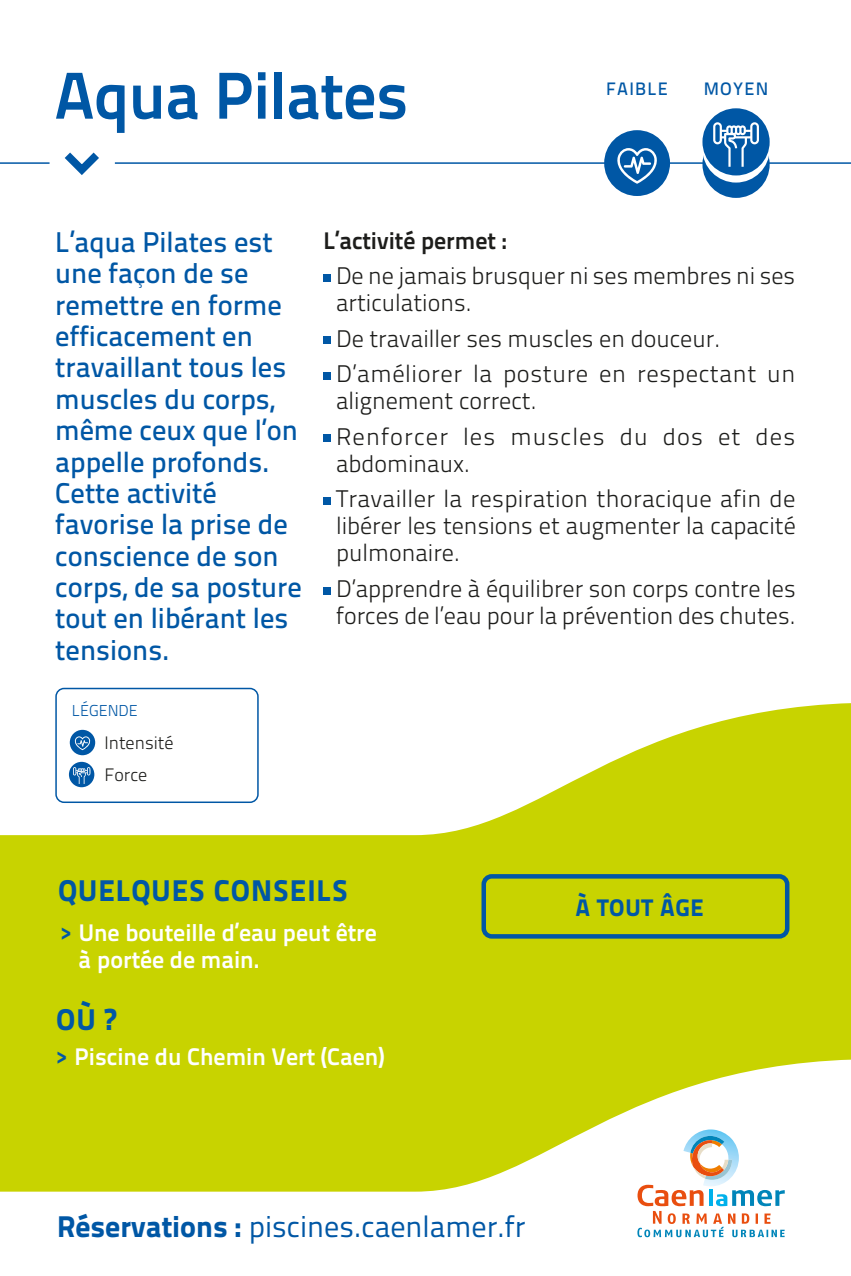
<style>
.page{position:relative;width:851px;height:1276px;background:#fff}
.page>*{position:absolute;margin:0;border:0;box-sizing:border-box;transform-origin:0 0}
.t1{font:66.3px "Titillium Text 14 L 800 wt";letter-spacing:-.01em;color:#0057a5}
.t2{font:30px "Titillium Text 14 L 400 wt";color:#0057a5}
.t3{font:30px "Titillium Text 14 L 999 wt";letter-spacing:.03em;color:#0057a5}
.t4{font:28.5px/31.5px "Titillium Text 14 L 600 wt";color:#0057a5}
.t5{font:24px/27px "Titillium Text 14 L 250 wt";color:#1d1d1b}
.t6{font:24px/35.4px "Titillium Text 14 L 250 wt";letter-spacing:.025em;color:#1d1d1b}
.t7{font:24px/27px "Titillium Text 14 L 800 wt";color:#fff}
.t8{font:24px/35.4px "Titillium Text 14 L 250 wt";letter-spacing:.045em;color:#1d1d1b}
.t9{font:24px "Titillium Text 14 L 800 wt";color:#1d1d1b}
.t10{font:24px "Titillium Text 14 L 999 wt";letter-spacing:.03em;color:#0057a5}
.t11{font:18px "Titillium Text 14 L 250 wt";color:#1d1d1b}
.t12{font:18px "Titillium Text 14 L 600 wt";letter-spacing:.07em;color:#0057a5}
.t13{font:15.9px "Titillium Text 14 L 250 wt";color:#0057a5}
.s1{color:#0057a5}
.s2{font-family:"Titillium Text 14 L 999 wt"}
</style>
<div class="page">
<svg style="left:0;top:703px;width:850px;height:355px;fill:#c8d300"></svg>
<div style="left:481px;top:874px;width:308px;height:64px;border:4px solid #0057a5;border-radius:8px"></div>
<div style="left:323px;top:274px;width:7px;height:7px;background:#0057a5"></div>
<div style="left:323px;top:337px;width:7px;height:7px;background:#0057a5"></div>
<div style="left:323px;top:372px;width:7px;height:7px;background:#0057a5"></div>
<div style="left:323px;top:435px;width:7px;height:7px;background:#0057a5"></div>
<div style="left:323px;top:497px;width:7px;height:7px;background:#0057a5"></div>
<div style="left:323px;top:587px;width:7px;height:7px;background:#0057a5"></div>
<hr style="left:115px;top:162px;width:735px;height:2px;background:#0057a5">
<hr style="left:0;top:162px;width:50px;height:2px;background:#0057a5">
<div style="left:70px;top:730px;width:25px;height:25px;background:#0057a5;border-radius:50%"></div>
<svg style="left:75px;top:736px;width:15px;height:14px"></svg>
<div style="left:69px;top:762px;width:25px;height:25px;background:#0057a5;border-radius:50%"></div>
<svg style="left:73px;top:767px;width:17px;height:17px"></svg>
<div style="left:55px;top:688px;width:204px;height:115px;border:2px solid #0057a5;border-radius:8px"></div>
<svg style="left:64px;top:152px;width:35px;height:23px"></svg>
<svg style="left:0;top:1058px;width:850px;height:134px;fill:#c8d300"></svg>
<div style="left:627px;top:1127px;width:168px;height:115px;background:#fff"></div>
<svg style="left:637px;top:1129px;width:147px;height:108px"></svg>
<div style="left:604px;top:130px;width:66px;height:66px;background:#0057a5;border-radius:50%"></div>
<svg style="left:617px;top:148px;width:40px;height:36px"></svg>
<div style="left:702px;top:131px;width:67px;height:67px;background:#0057a5;border-radius:50%"></div>
<svg style="left:702px;top:115px;width:67px;height:68px"></svg>
<div style="left:702px;top:108px;width:67px;height:67px;background:#0057a5;border-radius:50%"></div>
<svg style="left:713px;top:122px;width:45px;height:45px"></svg>
<h1 class="t1" style="left:54px;top:55px;width:356px">Aqua Pilates</h1>
<p class="t12" style="left:606px;top:78px;width:63px">FAIBLE</p>
<p class="t12" style="left:703px;top:78px;width:66px">MOYEN</p>
<p class="t4" style="left:55px;top:226px;width:248px">L’aqua Pilates est une façon de se remettre en forme efficacement en travaillant tous les muscles du corps, même ceux que l’on appelle profonds.<br>Cette activité favorise la prise de conscience de son corps, de sa posture tout en libérant les tensions.</p>
<p class="t9" style="left:323px;top:225px;width:185px">L’activité permet :</p>
<p class="t5" style="left:336px;top:262px;width:460px">De ne jamais brusquer ni ses membres ni ses articulations.</p>
<p class="t6" style="left:336px;top:321px;width:460px">De travailler ses muscles en douceur.<br>D’améliorer la posture en respectant un</p>
<p class="t8" style="left:336px;top:383px;width:460px">alignement correct.<br>Renforcer les muscles du dos et des</p>
<p class="t5" style="left:336px;top:446px;width:461px;line-height:35.4px">abdominaux.<br>Travailler la respiration thoracique afin de</p>
<p class="t5" style="left:336px;top:512px;width:461px">libérer les tensions et augmenter la capacité pulmonaire.</p>
<p class="t5" style="left:336px;top:575px;width:461px">D’apprendre à équilibrer son corps contre les forces de l’eau pour la prévention des chutes.</p>
<p class="t13" style="left:72px;top:701px;width:67px">LÉGENDE</p>
<p class="t11" style="left:104px;top:731px;width:70px">Intensité</p>
<p class="t11" style="left:104px;top:764px;width:44px">Force</p>
<p class="t3" style="left:58px;top:871px;width:291px">QUELQUES CONSEILS</p>
<p class="t7" style="left:79px;top:918px;width:300px;text-indent:-18px"><span class="s1">&gt;</span> Une bouteille d’eau peut être à portée de main.</p>
<p class="t3" style="left:56px;top:1000px;width:61px">OÙ ?</p>
<p class="t7" style="left:56px;top:1042px;width:330px"><span class="s1">&gt;</span> Piscine du Chemin Vert (Caen)</p>
<p class="t10" style="left:575px;top:893px;width:130px">À TOUT ÂGE</p>
<p class="t2" style="left:57px;top:1208px;width:470px"><span class="s2">Réservations :</span> piscines.caenlamer.fr</p>
</div>
